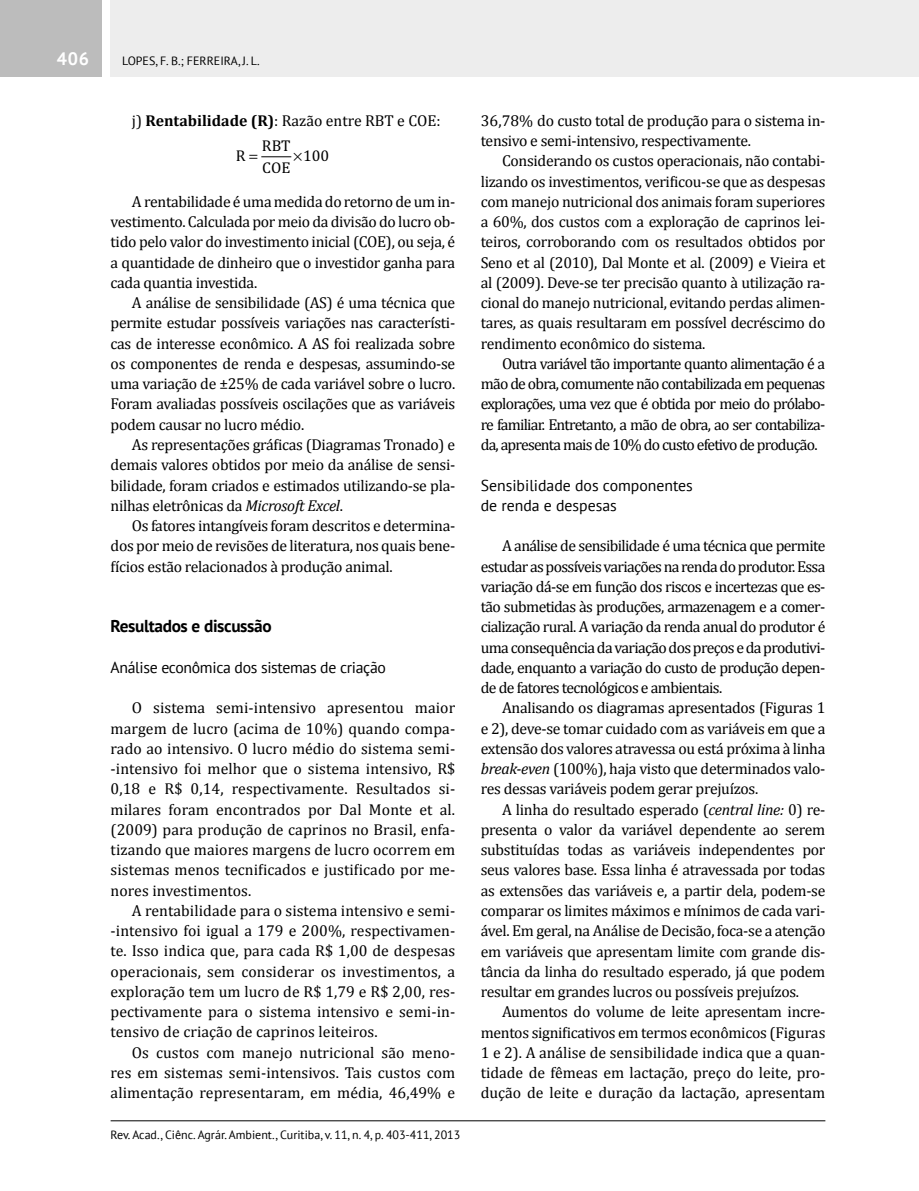
<style>
.page{position:relative;width:919px;height:1191px;background:#fff}
.page>*{position:absolute;margin:0;border:0;box-sizing:border-box;transform-origin:0 0}
.t1{font:700 18px "PT Sans";color:#fff}
.t2{font:700 17.25px "PT Sans";letter-spacing:-.02em;color:#000}
.t3{font:15.75px/20.2px "Cambria";letter-spacing:-.02em;color:#000;text-align:justify}
.t4{font:15.75px/20.2px "PT Sans";color:#000}
.t5{font:15.75px "Cambria";color:#000}
.t6{font:15.75px "PT Sans";letter-spacing:-.02em;color:#000}
.t7{font:12px "PT Sans";color:#000}
.s1{font-weight:700}
.s2{font-style:italic}
</style>
<div class="page">
<div style="left:111px;top:0;width:807px;height:77px;background:#ededed"></div>
<div style="left:0;top:0;width:102px;height:77px;background:#bcbcbc"></div>
<hr style="left:111px;top:1120px;width:714px;height:1px;background:#000">
<hr style="left:261px;top:156px;width:30px;height:1px;background:#000">
<p class="t1" style="left:57px;top:47px;width:34px">406</p>
<p class="t7" style="left:122px;top:53px;width:139px">LOPES, F. B.; FERREIRA, J. L.</p>
<p class="t5" style="left:132px;top:111px;width:310px">j) <span class="s1">Rentabilidade (R)</span>: Razão entre RBT e COE:</p>
<p class="t3" style="left:236px;top:147px;width:11px">R</p>
<p class="t3" style="left:262px;top:136px;width:30px;line-height:22.4px">RBT<br>COE</p>
<p class="t3" style="left:303px;top:147px;width:27px">100</p>
<p class="t3" style="left:111px;top:191px;width:346px;text-indent:21px">A rentabilidade é uma medida do retorno de um in&shy;vestimento. Calculada por meio da divisão do lucro ob&shy;tido pelo valor do investimento inicial (COE), ou seja, é a quantidade de dinheiro que o investidor ganha para cada quantia investida.</p>
<p class="t3" style="left:111px;top:292px;width:346px;text-indent:21px">A análise de sensibilidade (AS) é uma técnica que permite estudar possíveis variações nas característi&shy;cas de interesse econômico. A AS foi realizada sobre os componentes de renda e despesas, assumindo-se uma variação de ±25% de cada variável sobre o lucro.<br>Foram avaliadas possíveis oscilações que as variáveis podem causar no lucro médio.</p>
<p class="t3" style="left:111px;top:434px;width:346px;text-indent:21px">As representações gráficas (Diagramas Tronado) e demais valores obtidos por meio da análise de sensi&shy;bilidade, foram criados e estimados utilizando-se pla&shy;nilhas eletrônicas da <span class="s2">Microsoft Excel</span>.</p>
<p class="t3" style="left:111px;top:515px;width:346px;text-indent:21px">Os fatores intangíveis foram descritos e determina&shy;dos por meio de revisões de literatura, nos quais bene&shy;fícios estão relacionados à produção animal.</p>
<p class="t2" style="left:111px;top:614px;width:162px">Resultados e discussão</p>
<p class="t6" style="left:111px;top:657px;width:277px">Análise econômica dos sistemas de criação</p>
<p class="t3" style="left:111px;top:697px;width:346px;text-indent:21px">O sistema semi-intensivo apresentou maior margem de lucro (acima de 10%) quando compa&shy;rado ao intensivo. O lucro médio do sistema semi--intensivo foi melhor que o sistema intensivo, R$ 0,18 e R$ 0,14, respectivamente. Resultados si&shy;milares foram encontrados por Dal Monte et al. (2009) para produção de caprinos no Brasil, enfa&shy;tizando que maiores margens de lucro ocorrem em sistemas menos tecnificados e justificado por me&shy;nores investimentos.</p>
<p class="t3" style="left:111px;top:900px;width:346px;text-indent:21px">A rentabilidade para o sistema intensivo e semi--intensivo foi igual a 179 e 200%, respectivamen&shy;te. Isso indica que, para cada R$ 1,00 de despesas operacionais, sem considerar os investimentos, a exploração tem um lucro de R$ 1,79 e R$ 2,00, res&shy;pectivamente para o sistema intensivo e semi-in&shy;tensivo de criação de caprinos leiteiros.</p>
<p class="t3" style="left:111px;top:1042px;width:346px;text-indent:21px">Os custos com manejo nutricional são meno&shy;res em sistemas semi-intensivos. Tais custos com alimentação representaram, em média, 46,49% e</p>
<p class="t7" style="left:111px;top:1126px;width:351px">Rev. Acad., Ciênc. Agrár. Ambient., Curitiba, v. 11, n. 4, p. 403-411, 2013</p>
<p class="t3" style="left:480px;top:110px;width:346px">36,78% do custo total de produção para o sistema in&shy;tensivo e semi-intensivo, respectivamente.</p>
<p class="t3" style="left:480px;top:151px;width:346px;text-indent:21px">Considerando os custos operacionais, não contabi&shy;lizando os investimentos, verificou-se que as despesas com manejo nutricional dos animais foram superiores a 60%, dos custos com a exploração de caprinos lei&shy;teiros, corroborando com os resultados obtidos por Seno et al (2010), Dal Monte et al. (2009) e Vieira et al (2009). Deve-se ter precisão quanto à utilização ra&shy;cional do manejo nutricional, evitando perdas alimen&shy;tares, as quais resultaram em possível decréscimo do rendimento econômico do sistema.</p>
<p class="t3" style="left:480px;top:353px;width:346px;text-indent:21px">Outra variável tão importante quanto alimentação é a mão de obra, comumente não contabilizada em pequenas explorações, uma vez que é obtida por meio do prólabo&shy;re familiar. Entretanto, a mão de obra, ao ser contabiliza&shy;da, apresenta mais de 10% do custo efetivo de produção.</p>
<p class="t4" style="left:480px;top:474px;width:214px">Sensibilidade dos componentes de renda e despesas</p>
<p class="t3" style="left:480px;top:536px;width:346px;text-indent:21px">A análise de sensibilidade é uma técnica que permite estudar as possíveis variações na renda do produtor. Essa variação dá-se em função dos riscos e incertezas que es&shy;tão submetidas às produções, armazenagem e a comer&shy;cialização rural. A variação da renda anual do produtor é uma consequência da variação dos preços e da produtivi&shy;dade, enquanto a variação do custo de produção depen&shy;de de fatores tecnológicos e ambientais.</p>
<p class="t3" style="left:480px;top:698px;width:346px;text-indent:21px">Analisando os diagramas apresentados (Figuras 1 e 2), deve-se tomar cuidado com as variáveis em que a extensão dos valores atravessa ou está próxima à linha <span class="s2">break-even</span> (100%), haja visto que determinados valo&shy;res dessas variáveis podem gerar prejuízos.</p>
<p class="t3" style="left:480px;top:799px;width:346px;text-indent:21px">A linha do resultado esperado (<span class="s2">central line:</span> 0) re&shy;presenta o valor da variável dependente ao serem substituídas todas as variáveis independentes por seus valores base. Essa linha é atravessada por todas as extensões das variáveis e, a partir dela, podem-se comparar os limites máximos e mínimos de cada vari&shy;ável. Em geral, na Análise de Decisão, foca-se a atenção em variáveis que apresentam limite com grande dis&shy;tância da linha do resultado esperado, já que podem resultar em grandes lucros ou possíveis prejuízos.</p>
<p class="t3" style="left:480px;top:1001px;width:346px;text-indent:21px">Aumentos do volume de leite apresentam incre&shy;mentos significativos em termos econômicos (Figuras 1 e 2). A análise de sensibilidade indica que a quan&shy;tidade de fêmeas em lactação, preço do leite, pro&shy;dução de leite e duração da lactação, apresentam</p>
</div>
